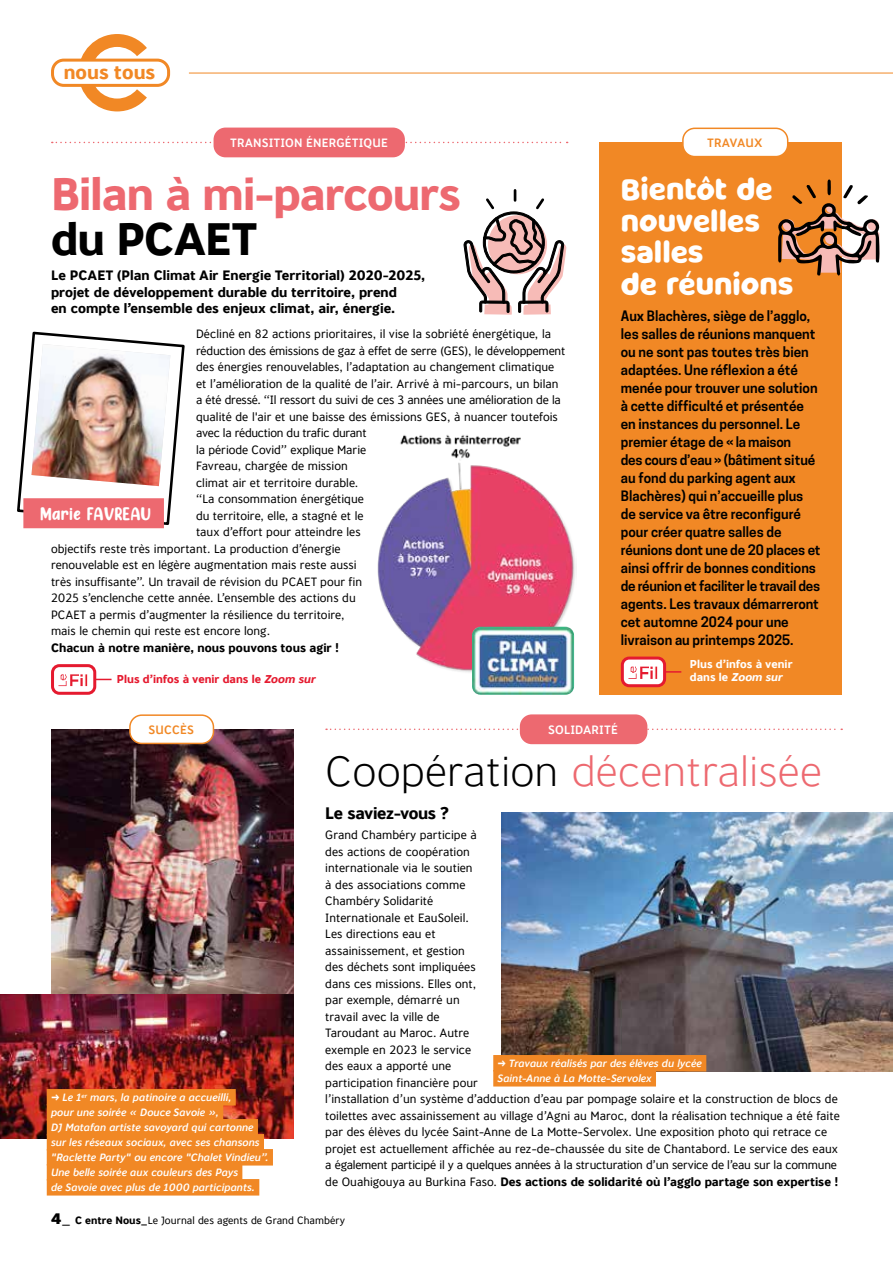
<style>
.page{position:relative;width:893px;height:1263px;background:#fff}
.page>*{position:absolute;margin:0;border:0;box-sizing:border-box;transform-origin:0 0}
.t1{font:700 45px "Banjax";letter-spacing:-.02em;color:#ed6970}
.t2{font:700 45px "Banjax";letter-spacing:-.02em;color:#000}
.t3{font:300 42px "Banjax";color:#ed6970}
.t4{font:30px/31.5px "Milky Nice";color:#fff}
.t5{font:21px "Almond Nougat";letter-spacing:.02em;color:#fff}
.t6{font:700 19.5px "Banjax";color:#f18825}
.t7{font:700 16.5px "Banjax";letter-spacing:-.02em;color:#000}
.t8{font:600 13.5px/18px "Cooper Hewitt";color:#000}
.t9{font:700 13.5px/16.5px "Banjax";color:#000}
.t10{font:12px/16.5px "Banjax";color:#000}
.t11{font:12px "Banjax";letter-spacing:-.02em;color:#000}
.t12{font:700 12px "Banjax";color:#000}
.t13{font:500 12px "Banjax";letter-spacing:.01em;color:#fff}
.t14{font:12px "Banjax";letter-spacing:-.025em;color:#000}
.t15{font:500 12px "Banjax";letter-spacing:.01em;color:#f18825}
.t16{font:700 11.25px/13.5px "Banjax";color:#fff}
.t17{font:700 11.25px "Banjax";color:#e51a2f}
.t18{font:italic 500 10.5px/15px "Banjax";color:#fff}
.t19{font:10.5px "Banjax";color:#000}
.s1{font-style:italic}
.s2{color:#000}
.s3{font-weight:700}
.s4{font-weight:900;font-size:15px}
.s5{font-size:15px}
</style>
<div class="page">
<hr style="left:189px;top:73px;width:704px;height:1px;background:#f18825">
<svg style="left:78px;top:34px;width:69px;height:77px"></svg>
<div style="left:53px;top:60px;width:116px;height:25px;background:#fff;border-radius:11px"></div>
<div style="left:51px;top:59px;width:119px;height:28px;border:3px solid #f18825;border-radius:11px"></div>
<svg style="left:52px;top:142px;width:516px;height:1px"></svg>
<div style="left:214px;top:128px;width:191px;height:29px;background:#ed6970;border-radius:12px"></div>
<img style="left:51px;top:729px;width:242px;height:265px">
<img style="left:0;top:994px;width:293px;height:145px">
<div style="left:47px;top:1089px;width:189px;height:16px;background:#f18825"></div>
<div style="left:47px;top:1104px;width:176px;height:16px;background:#f18825"></div>
<div style="left:47px;top:1119px;width:211px;height:16px;background:#f18825"></div>
<div style="left:47px;top:1134px;width:217px;height:16px;background:#f18825"></div>
<div style="left:47px;top:1149px;width:226px;height:16px;background:#f18825"></div>
<div style="left:47px;top:1164px;width:195px;height:16px;background:#f18825"></div>
<div style="left:47px;top:1179px;width:212px;height:16px;background:#f18825"></div>
<div style="left:130px;top:715px;width:83px;height:28px;background:#fff;border-radius:12px"></div>
<div style="left:129px;top:714px;width:85px;height:30px;border:2px solid #f18825;border-radius:12px"></div>
<svg style="left:326px;top:728px;width:516px;height:2px"></svg>
<div style="left:520px;top:714px;width:127px;height:30px;background:#ed6970;border-radius:12px"></div>
<img style="left:377px;top:435px;width:198px;height:238px">
<div style="left:600px;top:142px;width:242px;height:553px;background:#f18825"></div>
<div style="left:622px;top:658px;width:43px;height:28px;background:#fff;border-radius:7px"></div>
<img style="left:628px;top:666px;width:30px;height:13px">
<div style="left:621px;top:656px;width:45px;height:31px;border:3px solid #e51a2f;border-radius:7px"></div>
<svg style="left:664px;top:671px;width:17px;height:2px"></svg>
<div style="left:683px;top:128px;width:105px;height:29px;background:#fff;border-radius:12px"></div>
<div style="left:682px;top:128px;width:106px;height:29px;border:2px solid #f18825;border-radius:12px"></div>
<img style="left:502px;top:812px;width:391px;height:259px">
<div style="left:493px;top:1055px;width:213px;height:16px;background:#f18825"></div>
<div style="left:493px;top:1070px;width:163px;height:16px;background:#f18825"></div>
<img style="left:472px;top:627px;width:102px;height:68px">
<svg style="left:17px;top:331px;width:168px;height:194px"></svg>
<img style="left:31px;top:344px;width:139px;height:142px">
<div style="left:23px;top:498px;width:141px;height:30px;background:#ed6970"></div>
<img style="left:58px;top:674px;width:30px;height:13px">
<div style="left:51px;top:664px;width:45px;height:31px;border:3px solid #e51a2f;border-radius:7px"></div>
<svg style="left:95px;top:679px;width:17px;height:1px"></svg>
<svg style="left:463px;top:190px;width:103px;height:125px"></svg>
<svg style="left:778px;top:179px;width:102px;height:97px"></svg>
<h3 class="t6" style="left:64px;top:57px;width:93px">nous tous</h3>
<p class="t13" style="left:230px;top:134px;width:159px">TRANSITION ÉNERGÉTIQUE</p>
<h1 class="t1" style="left:51px;top:160px;width:411px">Bilan à mi-parcours</h1>
<h1 class="t2" style="left:51px;top:205px;width:209px">du PCAET</h1>
<p class="t9" style="left:51px;top:267px;width:375px">Le PCAET (Plan Climat Air Energie Territorial) 2020-2025, projet de développement durable du territoire, prend<br>en compte l’ensemble des enjeux climat, air, énergie.</p>
<p class="t10" style="left:196px;top:325px;width:357px">Décliné en 82 actions prioritaires, il vise la sobriété énergétique, la</p>
<p class="t11" style="left:196px;top:342px;width:371px">réduction des émissions de gaz à effet de serre (GES), le développement</p>
<p class="t10" style="left:196px;top:358px;width:360px">des énergies renouvelables, l’adaptation au changement climatique</p>
<p class="t10" style="left:196px;top:375px;width:364px">et l’amélioration de la qualité de l’air. Arrivé à mi-parcours, un bilan</p>
<p class="t11" style="left:196px;top:391px;width:366px">a été dressé. “Il ressort du suivi de ces 3 années une amélioration de la</p>
<p class="t10" style="left:196px;top:408px;width:363px">qualité de l'air et une baisse des émissions GES, à nuancer toutefois</p>
<p class="t14" style="left:196px;top:424px;width:172px">avec la réduction du trafic durant</p>
<p class="t10" style="left:196px;top:441px;width:172px">la période Covid” explique Marie</p>
<p class="t10" style="left:196px;top:457px;width:153px">Favreau, chargée de mission</p>
<p class="t10" style="left:196px;top:474px;width:164px">climat air et territoire durable.</p>
<p class="t10" style="left:196px;top:490px;width:169px">“La consommation énergétique</p>
<p class="t10" style="left:196px;top:507px;width:169px">du territoire, elle, a stagné et le</p>
<p class="t10" style="left:196px;top:523px;width:166px">taux d’effort pour atteindre les</p>
<p class="t10" style="left:51px;top:540px;width:291px">objectifs reste très important. La production d’énergie</p>
<p class="t10" style="left:51px;top:556px;width:307px">renouvelable est en légère augmentation mais reste aussi</p>
<p class="t10" style="left:51px;top:573px;width:313px">très insuffisante”. Un travail de révision du PCAET pour fin</p>
<p class="t10" style="left:51px;top:589px;width:306px">2025 s’enclenche cette année. L’ensemble des actions du</p>
<p class="t10" style="left:51px;top:606px;width:295px">PCAET a permis d’augmenter la résilience du territoire,</p>
<p class="t10" style="left:51px;top:622px;width:221px">mais le chemin qui reste est encore long.</p>
<p class="t12" style="left:51px;top:638px;width:290px">Chacun à notre manière, nous pouvons tous agir !</p>
<h3 class="t5" style="left:40px;top:503px;width:113px">Marie FAVREAU</h3>
<p class="t17" style="left:117px;top:670px;width:200px">Plus d’infos à venir dans le <span class="s1">Zoom sur</span></p>
<p class="t15" style="left:707px;top:134px;width:57px">TRAVAUX</p>
<h3 class="t4" style="left:621px;top:174px;width:174px">Bientôt de nouvelles salles<br>de réunions</h3>
<p class="t8" style="left:621px;top:307px;width:201px">Aux Blachères, siège de l’agglo, les salles de réunions manquent ou ne sont pas toutes très bien adaptées. Une réflexion a été menée pour trouver une solution à cette difficulté et présentée en instances du personnel. Le premier étage de « la maison<br>des cours d’eau » (bâtiment situé au fond du parking agent aux<br>Blachères) qui n’accueille plus de service va être reconfiguré pour créer quatre salles de réunions dont une de 20 places et ainsi offrir de bonnes conditions de réunion et faciliter le travail des agents. Les travaux démarreront cet automne 2024 pour une livraison au printemps 2025.</p>
<p class="t16" style="left:690px;top:656px;width:104px">Plus d’infos à venir dans le <span class="s1">Zoom sur</span></p>
<p class="t15" style="left:149px;top:721px;width:47px">SUCCÈS</p>
<p class="t13" style="left:548px;top:721px;width:71px">SOLIDARITÉ</p>
<h2 class="t3" style="left:325px;top:740px;width:498px"><span class="s2">Coopération</span> décentralisée</h2>
<h3 class="t7" style="left:325px;top:800px;width:125px">Le saviez-vous ?</h3>
<p class="t10" style="left:325px;top:826px;width:516px">Grand Chambéry participe à<br>des actions de coopération<br>internationale via le soutien<br>à des associations comme<br>Chambéry Solidarité<br>Internationale et EauSoleil.<br>Les directions eau et<br>assainissement, et gestion<br>des déchets sont impliquées<br>dans ces missions. Elles ont,<br>par exemple, démarré un<br>travail avec la ville de<br>Taroudant au Maroc. Autre<br>exemple en 2023 le service<br>des eaux a apporté une<br>participation financière pour<br>l’installation d’un système d’adduction d’eau par pompage solaire et la construction de blocs de toilettes avec assainissement au village d’Agni au Maroc, dont la réalisation technique a été faite par des élèves du lycée Saint-Anne de La Motte-Servolex. Une exposition photo qui retrace ce projet est actuellement affichée au rez-de-chaussée du site de Chantabord. Le service des eaux a également participé il y a quelques années à la structuration d’un service de l’eau sur la commune de Ouahigouya au Burkina Faso. <span class="s3">Des actions de solidarité où l’agglo partage son expertise !</span></p>
<p class="t18" style="left:497px;top:1055px;width:206px"><span class="s3">→</span> Travaux réalisés par des élèves du lycée<br>Saint-Anne à La Motte-Servolex</p>
<p class="t18" style="left:51px;top:1089px;width:219px"><span class="s3">→</span> Le 1<sup>er</sup> mars, la patinoire a accueilli,<br>pour une soirée « Douce Savoie »,<br>DJ Matafan artiste savoyard qui cartonne sur les réseaux sociaux, avec ses chansons "Raclette Party" ou encore "Chalet Vindieu”.<br>Une belle soirée aux couleurs des Pays<br>de Savoie avec plus de 1000 participants.</p>
<p class="t19" style="left:51px;top:1212px;width:296px"><span class="s4">4</span><span class="s5">_</span> <span class="s3">C entre Nous_</span>Le Journal des agents de Grand Chambéry</p>
</div>
